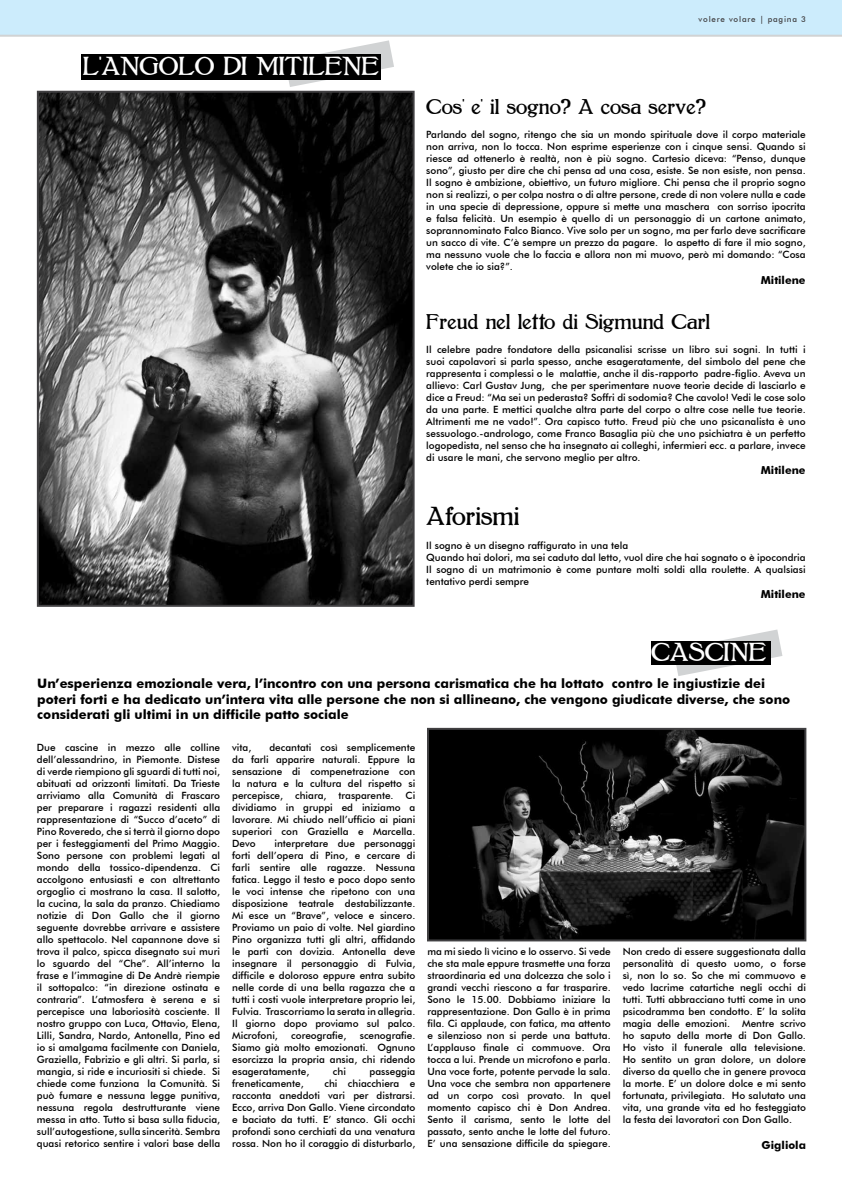
<style>
.page{position:relative;width:842px;height:1191px;background:#fff}
.page>*{position:absolute;margin:0;border:0;box-sizing:border-box;transform-origin:0 0}
.t1{font:22px "Bolton";color:#fff}
.t2{font:22px "Bolton";color:#000}
.t3{font:18px "Bolton";color:#000}
.t4{font:700 13px/15.6px "Futura BT";color:#000}
.t5{font:700 11px "Futura BT";color:#000}
.t6{font:500 10px/12px "Futura BT";color:#000;text-align:justify}
.t7{font:500 8px "Futura BT";letter-spacing:.1em;color:#414042}
</style>
<div class="page">
<svg style="left:673px;top:629px;width:109px;height:47px"></svg>
<svg style="left:0;top:0;width:842px;height:87px"></svg>
<img style="left:40px;top:94px;width:372px;height:510px">
<div style="left:37px;top:91px;width:378px;height:516px;border:2px solid #414042"></div>
<div style="left:81px;top:55px;width:299px;height:25px;background:#000"></div>
<div style="left:651px;top:641px;width:120px;height:23px;background:#000"></div>
<img style="left:430px;top:731px;width:373px;height:207px">
<div style="left:427px;top:728px;width:379px;height:213px;border:2px solid #414042"></div>
<h1 class="t1" style="left:83px;top:55px;width:298px">L'ANGOLO DI MITILENE</h1>
<p class="t7" style="left:699px;top:14px;width:109px">volere volare | pagina 3</p>
<h2 class="t3" style="left:426px;top:98px;width:281px">Cos' e' il sogno? A cosa serve?</h2>
<p class="t6" style="left:426px;top:129px;width:381px">Parlando del sogno, ritengo che sia un mondo spirituale dove il corpo materiale non arriva, non lo tocca. Non esprime esperienze con i cinque sensi. Quando si riesce ad ottenerlo è realtà, non è più sogno. Cartesio diceva: “Penso, dunque sono”, giusto per dire che chi pensa ad una cosa, esiste. Se non esiste, non pensa.<br>Il sogno è ambizione, obiettivo, un futuro migliore. Chi pensa che il proprio sogno non si realizzi, o per colpa nostra o di altre persone, crede di non volere nulla e cade in una specie di depressione, oppure si mette una maschera con sorriso ipocrita e falsa felicità. Un esempio è quello di un personaggio di un cartone animato, soprannominato Falco Bianco. Vive solo per un sogno, ma per farlo deve sacrificare un sacco di vite. C’è sempre un prezzo da pagare. Io aspetto di fare il mio sogno, ma nessuno vuole che lo faccia e allora non mi muovo, però mi domando: “Cosa volete che io sia?”.</p>
<p class="t5" style="left:761px;top:273px;width:46px">Mitilene</p>
<h2 class="t3" style="left:426px;top:313px;width:286px">Freud nel letto di Sigmund Carl</h2>
<p class="t6" style="left:426px;top:343px;width:381px">Il celebre padre fondatore della psicanalisi scrisse un libro sui sogni. In tutti i suoi capolavori si parla spesso, anche esageratamente, del simbolo del pene che rappresenta i complessi o le malattie, anche il dis-rapporto padre-figlio. Aveva un allievo: Carl Gustav Jung, che per sperimentare nuove teorie decide di lasciarlo e dice a Freud: “Ma sei un pederasta? Soffri di sodomia? Che cavolo! Vedi le cose solo da una parte. E mettici qualche altra parte del corpo o altre cose nelle tue teorie.<br>Altrimenti me ne vado!”. Ora capisco tutto. Freud più che uno psicanalista è uno sessuologo.-andrologo, come Franco Basaglia più che uno psichiatra è un perfetto logopedista, nel senso che ha insegnato ai colleghi, infermieri ecc. a parlare, invece di usare le mani, che servono meglio per altro.</p>
<p class="t5" style="left:761px;top:464px;width:46px">Mitilene</p>
<h1 class="t2" style="left:426px;top:504px;width:95px">Aforismi</h1>
<p class="t6" style="left:426px;top:539px;width:381px;text-align:left">Il sogno è un disegno raffigurato in una tela<br>Quando hai dolori, ma sei caduto dal letto, vuol dire che hai sognato o è ipocondria Il sogno di un matrimonio è come puntare molti soldi alla roulette. A qualsiasi tentativo perdi sempre</p>
<p class="t5" style="left:761px;top:587px;width:46px">Mitilene</p>
<h1 class="t1" style="left:651px;top:641px;width:117px">CASCINE</h1>
<p class="t4" style="left:37px;top:675px;width:754px">Un’esperienza emozionale vera, l’incontro con una persona carismatica che ha lottato contro le ingiustizie dei poteri forti e ha dedicato un’intera vita alle persone che non si allineano, che vengono giudicate diverse, che sono considerati gli ultimi in un difficile patto sociale</p>
<p class="t6" style="left:37px;top:741px;width:185px">Due cascine in mezzo alle colline dell’alessandrino, in Piemonte. Distese di verde riempiono gli sguardi di tutti noi, abituati ad orizzonti limitati. Da Trieste arriviamo alla Comunità di Frascaro per preparare i ragazzi residenti alla rappresentazione di “Succo d’aceto” di Pino Roveredo, che si terrà il giorno dopo per i festeggiamenti del Primo Maggio.<br>Sono persone con problemi legati al mondo della tossico-dipendenza. Ci accolgono entusiasti e con altrettanto orgoglio ci mostrano la casa. Il salotto, la cucina, la sala da pranzo. Chiediamo notizie di Don Gallo che il giorno seguente dovrebbe arrivare e assistere allo spettacolo. Nel capannone dove si trova il palco, spicca disegnato sui muri lo sguardo del “Che”. All’interno la frase e l’immagine di De Andrè riempie il sottopalco: “in direzione ostinata e contraria”. L’atmosfera è serena e si percepisce una laboriosità cosciente. Il nostro gruppo con Luca, Ottavio, Elena, Lilli, Sandra, Nardo, Antonella, Pino ed io si amalgama facilmente con Daniela, Graziella, Fabrizio e gli altri. Si parla, si mangia, si ride e incuriositi si chiede. Si chiede come funziona la Comunità. Si può fumare e nessuna legge punitiva, nessuna regola destrutturante viene messa in atto. Tutto si basa sulla fiducia, sull’autogestione, sulla sincerità. Sembra quasi retorico sentire i valori base della</p>
<p class="t6" style="left:232px;top:741px;width:21px">vita,</p>
<p class="t6" style="left:232px;top:741px;width:185px;text-indent:37px">decantati così semplicemente da farli apparire naturali. Eppure la sensazione di compenetrazione con la natura e la cultura del rispetto si percepisce, chiara, trasparente. Ci dividiamo in gruppi ed iniziamo a lavorare. Mi chiudo nell’ufficio ai piani superiori con Graziella e Marcella.<br>Devo</p>
<p class="t6" style="left:232px;top:837px;width:185px;text-indent:42px">interpretare due personaggi forti dell’opera di Pino, e cercare di farli sentire alle ragazze. Nessuna fatica. Leggo il testo e poco dopo sento le voci intense che ripetono con una disposizione teatrale destabilizzante.<br>Mi esce un “Brave”, veloce e sincero.<br>Proviamo un paio di volte. Nel giardino Pino organizza tutti gli altri, affidando le parti con dovizia. Antonella deve insegnare il personaggio di Fulvia, difficile e doloroso eppure entra subito nelle corde di una bella ragazza che a tutti i costi vuole interpretare proprio lei, Fulvia. Trascorriamo la serata in allegria.<br>Il giorno dopo proviamo sul palco.<br>Microfoni,</p>
<p class="t6" style="left:232px;top:1029px;width:185px;text-indent:128px">scenografie.<br>Siamo già molto emozionati. Ognuno esorcizza la propria ansia, chi ridendo esageratamente,</p>
<p class="t6" style="left:291px;top:1029px;width:57px">coreografie,</p>
<p class="t6" style="left:333px;top:1065px;width:15px">chi</p>
<p class="t6" style="left:370px;top:1065px;width:47px">passeggia</p>
<p class="t6" style="left:232px;top:1077px;width:73px">freneticamente,</p>
<p class="t6" style="left:232px;top:1077px;width:185px;text-indent:92px">chi chiacchiera e racconta aneddoti vari per distrarsi.<br>Ecco, arriva Don Gallo. Viene circondato e baciato da tutti. E’ stanco. Gli occhi profondi sono cerchiati da una venatura rossa. Non ho il coraggio di disturbarlo,</p>
<p class="t6" style="left:427px;top:945px;width:185px">ma mi siedo lì vicino e lo osservo. Si vede che sta male eppure trasmette una forza straordinaria ed una dolcezza che solo i grandi vecchi riescono a far trasparire.<br>Sono le 15.00. Dobbiamo iniziare la rappresentazione. Don Gallo è in prima fila. Ci applaude, con fatica, ma attento e silenzioso non si perde una battuta.<br>L’applauso finale ci commuove. Ora tocca a lui. Prende un microfono e parla.<br>Una voce forte, potente pervade la sala.<br>Una voce che sembra non appartenere ad un corpo così provato. In quel momento capisco chi è Don Andrea.<br>Sento il carisma, sento le lotte del passato, sento anche le lotte del futuro.<br>E’ una sensazione difficile da spiegare.</p>
<p class="t6" style="left:623px;top:945px;width:185px">Non credo di essere suggestionata dalla personalità di questo uomo, o forse sì, non lo so. So che mi commuovo e vedo lacrime catartiche negli occhi di tutti. Tutti abbracciano tutti come in uno psicodramma ben condotto. E’ la solita magia delle emozioni. Mentre scrivo ho saputo della morte di Don Gallo.<br>Ho visto il funerale alla televisione.<br>Ho sentito un gran dolore, un dolore diverso da quello che in genere provoca la morte. E’ un dolore dolce e mi sento fortunata, privilegiata. Ho salutato una vita, una grande vita ed ho festeggiato la festa dei lavoratori con Don Gallo.</p>
<p class="t5" style="left:762px;top:1138px;width:46px">Gigliola</p>
</div>
